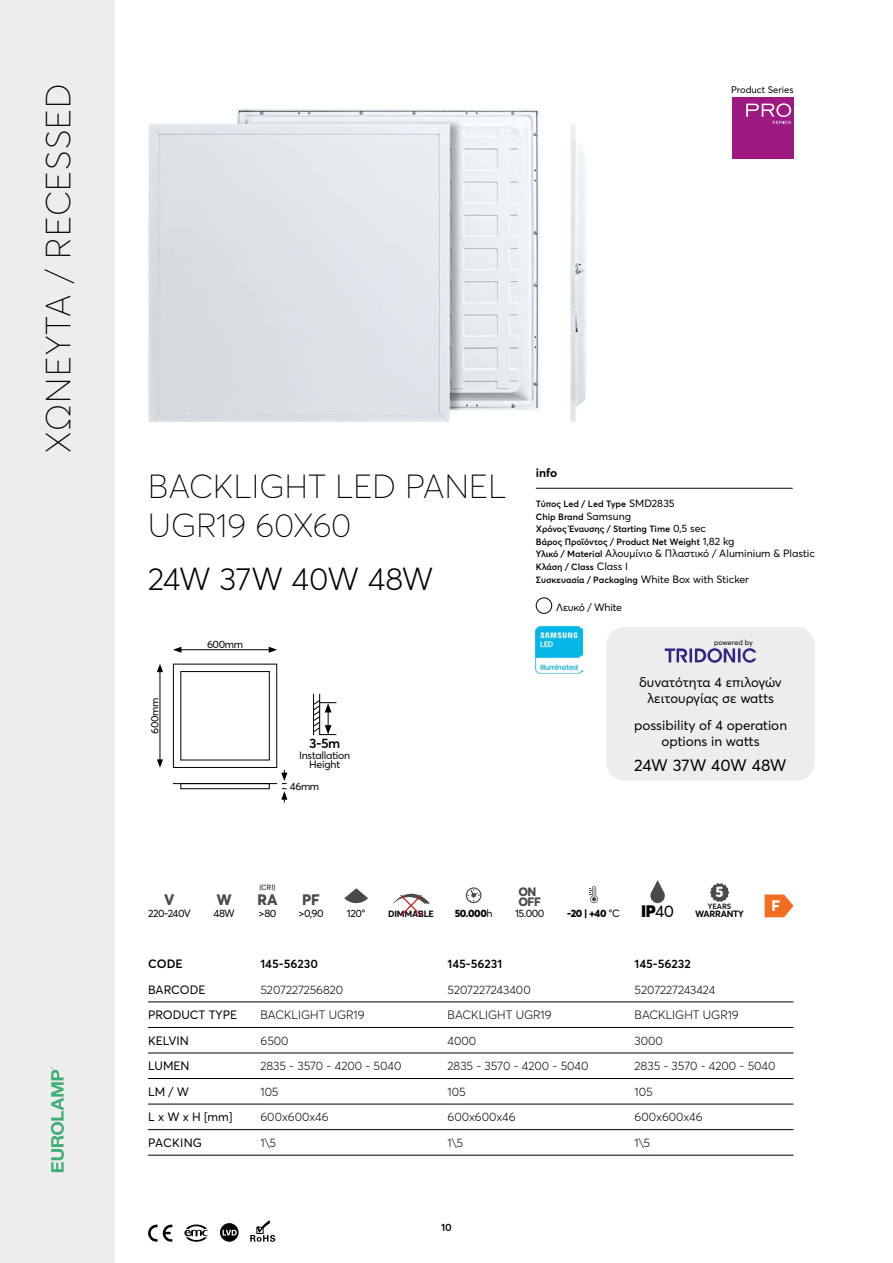
<style>
.page{position:relative;width:893px;height:1263px;background:#fff}
.page>*{position:absolute;margin:0;border:0;box-sizing:border-box;transform-origin:0 0}
.t1{font:100 34.5px "Averta PE";letter-spacing:.035em;color:#000}
.t2{font:100 33px/39.6px "Averta PE";letter-spacing:.01em;color:#000}
.t3{font:300 31.5px "Averta PE";letter-spacing:-.015em;color:#000}
.t4{font:16.5px "Averta PE";letter-spacing:-.01em;color:#000}
.t5{font:900 16.5px "Averta PE";color:#000}
.t6{font:800 15px "Averta PE";color:#4a4a49}
.t7{font:800 15px "Averta PE";color:#fff}
.t8{font:13.5px/16.2px "Averta PE";color:#000;text-align:center}
.t9{font:600 13.5px "Averta PE";color:#000}
.t10{font:300 12px/25.5px "Averta PE";color:#000}
.t11{font:12px/25.5px "Averta PE";color:#000}
.t12{font:600 12px "Averta PE";color:#000}
.t13{font:800 12px/10.5px "Averta PE";color:#4a4a49}
.t14{font:700 12px "Averta PE";color:#000}
.t15{font:10.5px/9px "Averta PE";letter-spacing:-.02em;color:#000;text-align:center}
.t16{font:10.5px "Averta PE";color:#000}
.t17{font:800 10.5px "Averta PE";letter-spacing:-.04em;color:#000}
.t18{font:600 10.5px "Averta PE";color:#000}
.t19{font:9.45px "Averta PE";color:#000}
.t20{font:600 9px/12.6px "Averta PE";color:#000}
.t21{font:700 9px "Averta PE";letter-spacing:-.03em;color:#000}
.t22{font:600 7.5px "Averta PE";letter-spacing:-.015em;color:#000}
.t23{font:600 7.5px "Averta PE";color:#4a4a49}
.t24{font:7.2px "Averta PE";letter-spacing:-.015em;color:#000}
.s1{font-weight:400;font-size:10.5px}
.s2{font-weight:600;font-size:9px}
.s3{font-weight:400}
</style>
<div class="page">
<div style="left:0;top:0;width:115px;height:1263px;background:#eeeded"></div>
<svg style="left:51px;top:1067px;width:13px;height:105px"></svg>
<svg style="left:710px;top:883px;width:19px;height:19px"></svg>
<svg style="left:650px;top:880px;width:15px;height:23px"></svg>
<svg style="left:465px;top:887px;width:17px;height:17px"></svg>
<svg style="left:344px;top:888px;width:24px;height:15px"></svg>
<svg style="left:765px;top:894px;width:28px;height:23px"></svg>
<svg style="left:589px;top:886px;width:9px;height:17px"></svg>
<svg style="left:392px;top:893px;width:38px;height:24px"></svg>
<hr style="left:160px;top:670px;width:1px;height:92px;background:#000">
<svg style="left:157px;top:759px;width:6px;height:9px"></svg>
<svg style="left:157px;top:664px;width:6px;height:8px"></svg>
<hr style="left:179px;top:649px;width:92px;height:1px;background:#000">
<svg style="left:269px;top:647px;width:8px;height:6px"></svg>
<svg style="left:173px;top:647px;width:8px;height:6px"></svg>
<div style="left:173px;top:664px;width:104px;height:104px;border:1px solid #000"></div>
<div style="left:180px;top:671px;width:90px;height:89px;border:1px solid #000"></div>
<div style="left:180px;top:783px;width:90px;height:6px;border:1px solid #000"></div>
<hr style="left:173px;top:783px;width:104px;height:1px;background:#000">
<svg style="left:281px;top:770px;width:6px;height:32px"></svg>
<svg style="left:313px;top:693px;width:23px;height:43px"></svg>
<hr style="left:148px;top:1002px;width:645px;height:1px;background:#000">
<hr style="left:148px;top:1027px;width:645px;height:1px;background:#000">
<hr style="left:148px;top:1053px;width:645px;height:1px;background:#000">
<hr style="left:148px;top:1078px;width:645px;height:1px;background:#000">
<hr style="left:148px;top:1104px;width:645px;height:1px;background:#000">
<hr style="left:148px;top:1129px;width:645px;height:1px;background:#000">
<hr style="left:148px;top:1155px;width:645px;height:1px;background:#000">
<div style="left:732px;top:97px;width:61px;height:62px;background:#9e1981"></div>
<svg style="left:746px;top:103px;width:45px;height:21px"></svg>
<hr style="left:536px;top:488px;width:257px;height:1px;background:#000">
<div style="left:536px;top:597px;width:16px;height:17px;border:1px solid #000;border-radius:50%"></div>
<img style="left:148px;top:109px;width:439px;height:313px">
<div style="left:606px;top:627px;width:209px;height:154px;background:#eeeded;border-radius:18px"></div>
<svg style="left:665px;top:648px;width:91px;height:15px"></svg>
<img style="left:536px;top:627px;width:47px;height:47px">
<svg style="left:148px;top:1224px;width:24px;height:18px"></svg>
<svg style="left:184px;top:1224px;width:24px;height:18px"></svg>
<svg style="left:220px;top:1223px;width:19px;height:19px"></svg>
<svg style="left:223px;top:1230px;width:14px;height:5px"></svg>
<svg style="left:250px;top:1220px;width:25px;height:22px"></svg>
<h1 class="t1" style="left:35px;top:453px;width:371px;rotate:-90deg">ΧΩΝΕΥΤΆ / RECESSED</h1>
<p class="t19" style="left:731px;top:83px;width:64px">Product Series</p>
<h2 class="t2" style="left:148px;top:465px;width:359px">BACKLIGHT LED PANEL<br>UGR19 60X60</h2>
<h3 class="t3" style="left:148px;top:558px;width:287px">24W 37W 40W 48W</h3>
<p class="t15" style="left:150px;top:734px;width:38px;rotate:-90deg">600mm</p>
<p class="t15" style="left:207px;top:639px;width:38px">600mm</p>
<p class="t9" style="left:309px;top:734px;width:33px">3-5m</p>
<p class="t15" style="left:299px;top:750px;width:53px">Installation<br>Height</p>
<p class="t15" style="left:290px;top:781px;width:31px">46mm</p>
<p class="t14" style="left:536px;top:464px;width:23px">info</p>
<p class="t20" style="left:536px;top:497px;width:200px">Τύπος Led / Led Type <span class="s1">SMD2835<br></span>Chip Brand <span class="s1">Samsung<br></span>Χρόνος Έναυσης / Starting Time <span class="s1">0,5 sec<br></span>Βάρος Προϊόντος / Product Net Weight <span class="s1">1,82 kg</span></p>
<p class="t16" style="left:536px;top:546px;width:281px"><span class="s2">Υλικό / Material</span> Αλουμίνιο &amp; Πλαστικό / Aluminium &amp; Plastic</p>
<p class="t20" style="left:536px;top:560px;width:215px">Κλάση / Class <span class="s1">Class I<br></span>Συσκευασία / Packaging <span class="s1">White Box with Sticker</span></p>
<p class="t15" style="left:556px;top:602px;width:67px">Λευκό / White</p>
<p class="t24" style="left:714px;top:637px;width:40px">powered by</p>
<p class="t8" style="left:639px;top:673px;width:144px">δυνατότητα 4 επιλογών λειτουργίας σε watts</p>
<p class="t8" style="left:634px;top:716px;width:155px">possibility of 4 operation options in watts</p>
<h3 class="t4" style="left:634px;top:754px;width:154px">24W 37W 40W 48W</h3>
<p class="t6" style="left:164px;top:889px;width:12px">V</p>
<p class="t15" style="left:148px;top:909px;width:44px">220-240V</p>
<p class="t6" style="left:216px;top:889px;width:17px">W</p>
<p class="t15" style="left:214px;top:909px;width:23px">48W</p>
<p class="t23" style="left:259px;top:882px;width:18px">(CRI)</p>
<p class="t13" style="left:518px;top:886px;width:24px">ON<br>OFF</p>
<p class="t6" style="left:257px;top:889px;width:22px">RA</p>
<p class="t6" style="left:302px;top:889px;width:19px">PF</p>
<p class="t15" style="left:259px;top:909px;width:19px">&gt;80</p>
<p class="t17" style="left:455px;top:906px;width:39px">50.000<span class="s3">h</span></p>
<h3 class="t5" style="left:641px;top:900px;width:34px">IP<span class="s3">40</span></h3>
<p class="t21" style="left:388px;top:908px;width:47px">DIMMABLE</p>
<p class="t17" style="left:567px;top:906px;width:54px">-20 | +40 <span class="s3">°C</span></p>
<p class="t15" style="left:347px;top:909px;width:20px">120°</p>
<p class="t15" style="left:298px;top:909px;width:27px">&gt;0,90</p>
<p class="t15" style="left:515px;top:909px;width:31px">15.000</p>
<p class="t7" style="left:716px;top:881px;width:10px">5</p>
<p class="t22" style="left:708px;top:901px;width:25px">YEARS</p>
<p class="t21" style="left:695px;top:908px;width:50px">WARRANTY</p>
<p class="t7" style="left:771px;top:895px;width:10px">F</p>
<p class="t12" style="left:148px;top:955px;width:36px">CODE</p>
<p class="t11" style="left:148px;top:976px;width:91px">BARCODE<br>PRODUCT TYPE<br>KELVIN<br>LUMEN<br>LM / W<br>L x W x H [mm]<br>PACKING</p>
<p class="t12" style="left:260px;top:955px;width:59px">145-56230</p>
<p class="t10" style="left:260px;top:976px;width:142px">5207227256820<br>BACKLIGΗΤ UGR19<br>6500<br>2835 - 3570 - 4200 - 5040<br>105<br>600x600x46<br>1\5</p>
<p class="t12" style="left:448px;top:955px;width:56px">145-56231</p>
<p class="t10" style="left:448px;top:976px;width:142px">5207227243400<br>BACKLIGΗΤ UGR19<br>4000<br>2835 - 3570 - 4200 - 5040<br>105<br>600x600x46<br>1\5</p>
<p class="t12" style="left:635px;top:955px;width:58px">145-56232</p>
<p class="t10" style="left:635px;top:976px;width:142px">5207227243424<br>BACKLIGΗΤ UGR19<br>3000<br>2835 - 3570 - 4200 - 5040<br>105<br>600x600x46<br>1\5</p>
<p class="t18" style="left:441px;top:1219px;width:12px">10</p>
</div>
